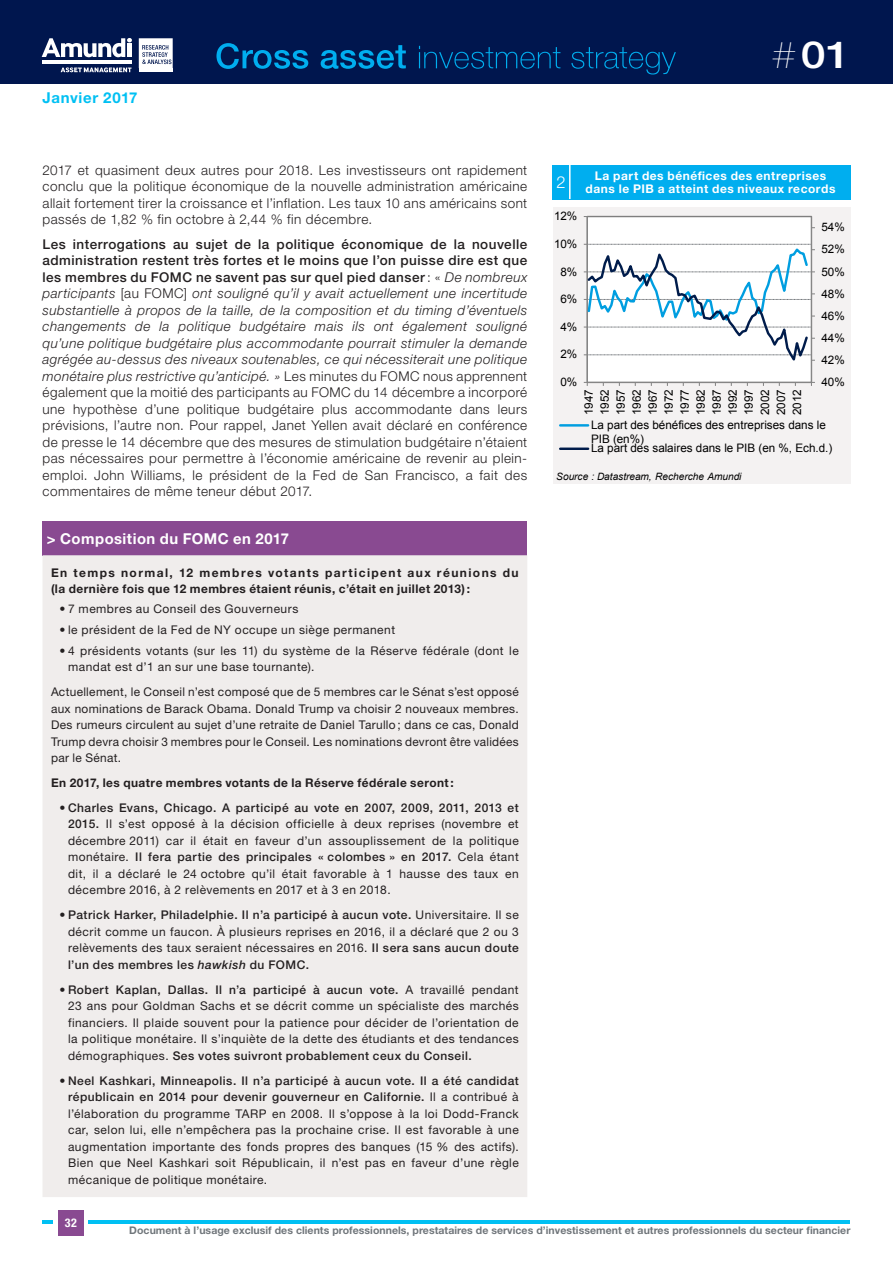
<style>
.page{position:relative;width:893px;height:1263px;background:#fff}
.page>*{position:absolute;margin:0;border:0;box-sizing:border-box;transform-origin:0 0}
.t1{font:500 37.35px "Helvetica Neue LT Std";color:#fff;scale:1.2 1}
.t2{font:300 16.5px "Helvetica Neue LT Std";color:#fff}
.t3{font:700 15px "Helvetica Neue LT Std";letter-spacing:.03em;color:#fff}
.t4{font:700 15px "Helvetica Neue LT Std";letter-spacing:.045em;color:#00c0f3}
.t5{font:300 13.5px/16.5px "Helvetica Neue LT Std";letter-spacing:.035em;color:#231f20;text-align:justify}
.t6{font:12px/16.5px "Helvetica Neue LT Std";letter-spacing:.04em;color:#231f20;text-align:justify}
.t7{font:700 12px/15.8px "Helvetica Neue LT Std";letter-spacing:.04em;color:#231f20}
.t8{font:700 12px/13.5px "Helvetica Neue LT Std";letter-spacing:.045em;color:#fff;text-align:center}
.t9{font:700 condensed 12px "Helvetica Neue LT Std";color:#fff}
.t10{font:11.7px/16px "Arial";letter-spacing:-.005em;color:#000;text-align:justify}
.t11{font:700 11.7px/15.3px "Arial";color:#fff;text-align:center}
.t12{font:700 10.5px "Helvetica Neue LT Std";letter-spacing:.005em;color:#70767b}
.t13{font:italic 10.2px "Arial";letter-spacing:-.005em;color:#000}
.s1{font-weight:500}
.s2{font-style:italic}
.s3{font-weight:300}
.s4{font-weight:500;font-style:italic}
.s5{font-weight:200;font-size:37.8px}
</style>
<div class="page">
<hr style="left:43px;top:1220px;width:807px;height:4px;background:#00c0f3">
<div style="left:54px;top:1206px;width:34px;height:34px;background:#fff"></div>
<div style="left:58px;top:1210px;width:26px;height:25px;background:#894a91"></div>
<div style="left:0;top:0;width:893px;height:84px;background:#00164e"></div>
<svg style="left:216px;top:43px;width:460px;height:32px"></svg>
<hr style="left:42px;top:61px;width:90px;height:3px;background:#fff">
<svg style="left:42px;top:38px;width:90px;height:19px"></svg>
<div style="left:127px;top:43px;width:5px;height:14px;background:#fff"></div>
<svg style="left:61px;top:67px;width:71px;height:6px"></svg>
<hr style="left:139px;top:69px;width:34px;height:3px;background:#fff">
<svg style="left:139px;top:38px;width:34px;height:30px"></svg>
<div style="left:43px;top:521px;width:484px;height:34px;background:#894a91"></div>
<div style="left:43px;top:555px;width:484px;height:642px;background:#f0edec"></div>
<div style="left:553px;top:207px;width:297px;height:277px;background:#f4f2f2"></div>
<div style="left:587px;top:216px;width:224px;height:166px;background:#fff"></div>
<hr style="left:811px;top:216px;width:1px;height:166px;background:#868686">
<hr style="left:587px;top:216px;width:1px;height:166px;background:#868686">
<svg style="left:584px;top:216px;width:227px;height:1px"></svg>
<hr style="left:587px;top:382px;width:224px;height:1px;background:#868686">
<svg style="left:584px;top:244px;width:231px;height:122px"></svg>
<hr style="left:560px;top:424px;width:28px;height:3px;background:#009ee0">
<hr style="left:560px;top:447px;width:28px;height:3px;background:#001c4b">
<div style="left:553px;top:165px;width:17px;height:34px;background:#00aeef"></div>
<div style="left:570px;top:165px;width:280px;height:34px;background:#00aeef"></div>
<hr style="left:569px;top:165px;width:2px;height:34px;background:#fff">
<p class="t4" style="left:43px;top:89px;width:96px">Janvier 2017</p>
<p class="t5" style="left:43px;top:161px;width:486px">2017 et quasiment deux autres pour 2018. Les investisseurs ont rapidement conclu que la politique économique de la nouvelle administration américaine allait fortement tirer la croissance et l’inflation. Les taux 10 ans américains sont passés de 1,82 % fin octobre à 2,44 % fin décembre.</p>
<p class="t5" style="left:43px;top:235px;width:486px"><span class="s1">Les interrogations au sujet de la politique économique de la nouvelle administration restent très fortes et le moins que l’on puisse dire est que les membres du FOMC ne savent pas sur quel pied danser</span>: « <span class="s2">De nombreux participants</span> [au FOMC] <span class="s2">ont souligné qu’il y avait actuellement une incertitude substantielle à propos de la taille, de la composition et du timing d’éventuels changements de la politique budgétaire mais ils ont également souligné qu’une politique budgétaire plus accommodante pourrait stimuler la demande agrégée au-dessus des niveaux soutenables, ce qui nécessiterait une politique monétaire plus restrictive qu’anticipé. »</span> Les minutes du FOMC nous apprennent également que la moitié des participants au FOMC du 14 décembre a incorporé une hypothèse d’une politique budgétaire plus accommodante dans leurs prévisions, l’autre non. Pour rappel, Janet Yellen avait déclaré en conférence de presse le 14 décembre que des mesures de stimulation budgétaire n’étaient pas nécessaires pour permettre à l’économie américaine de revenir au plein&shy;emploi. John Williams, le président de la Fed de San Francisco, a fait des commentaires de même teneur début 2017.</p>
<p class="t3" style="left:47px;top:529px;width:244px">&gt; Composition du FOMC en 2017</p>
<p class="t7" style="left:51px;top:564px;width:469px">En temps normal, 12 membres votants participent aux réunions du (la dernière fois que 12 membres étaient réunis, c’était en juillet 2013) :</p>
<p class="t6" style="left:60px;top:601px;width:240px"><span class="s3">•</span> 7 membres au Conseil des Gouverneurs</p>
<p class="t6" style="left:60px;top:621px;width:337px"><span class="s3">•</span> le président de la Fed de NY occupe un siège permanent</p>
<p class="t6" style="left:68px;top:642px;width:452px;text-indent:-9px"><span class="s3">•</span> 4 présidents votants (sur les 11) du système de la Réserve fédérale (dont le mandat est d’1 an sur une base tournante).</p>
<p class="t6" style="left:51px;top:684px;width:469px">Actuellement, le Conseil n’est composé que de 5 membres car le Sénat s’est opposé aux nominations de Barack Obama. Donald Trump va choisir 2 nouveaux membres.<br>Des rumeurs circulent au sujet d’une retraite de Daniel Tarullo ; dans ce cas, Donald Trump devra choisir 3 membres pour le Conseil. Les nominations devront être validées par le Sénat.</p>
<p class="t7" style="left:51px;top:774px;width:404px">En 2017, les quatre membres votants de la Réserve fédérale seront:</p>
<p class="t6" style="left:68px;top:799px;width:452px;text-indent:-9px"><span class="s3">•</span> <span class="s1">Charles Evans, Chicago. A participé au vote en 2007, 2009, 2011, 2013 et 2015.</span> Il s’est opposé à la décision officielle à deux reprises (novembre et décembre 2011) car il était en faveur d’un assouplissement de la politique monétaire. <span class="s1">Il fera partie des principales « colombes » en 2017.</span> Cela étant dit, il a déclaré le 24 octobre qu’il était favorable à 1 hausse des taux en décembre 2016, à 2 relèvements en 2017 et à 3 en 2018.</p>
<p class="t6" style="left:68px;top:906px;width:452px;text-indent:-9px"><span class="s3">•</span> <span class="s1">Patrick Harker, Philadelphie. Il n’a participé à aucun vote.</span> Universitaire. Il se décrit comme un faucon. À plusieurs reprises en 2016, il a déclaré que 2 ou 3 relèvements des taux seraient nécessaires en 2016. <span class="s1">Il sera sans aucun doute l’un des membres les</span> <span class="s4">hawkish</span> <span class="s1">du FOMC.</span></p>
<p class="t6" style="left:68px;top:981px;width:452px;text-indent:-9px"><span class="s3">•</span> <span class="s1">Robert Kaplan, Dallas. Il n’a participé à aucun vote.</span> A travaillé pendant 23 ans pour Goldman Sachs et se décrit comme un spécialiste des marchés financiers. Il plaide souvent pour la patience pour décider de l’orientation de la politique monétaire. Il s’inquiète de la dette des étudiants et des tendances démographiques. <span class="s1">Ses votes suivront probablement ceux du Conseil.</span></p>
<p class="t6" style="left:68px;top:1072px;width:452px;text-indent:-9px"><span class="s3">•</span> <span class="s1">Neel Kashkari, Minneapolis. Il n’a participé à aucun vote. Il a été candidat républicain en 2014 pour devenir gouverneur en Californie.</span> Il a contribué à l’élaboration du programme TARP en 2008. Il s’oppose à la loi Dodd-Franck car, selon lui, elle n’empêchera pas la prochaine crise. Il est favorable à une augmentation importante des fonds propres des banques (15 % des actifs).<br>Bien que Neel Kashkari soit Républicain, il n’est pas en faveur d’une règle mécanique de politique monétaire.</p>
<h1 class="t1" style="left:771px;top:33px;width:67px"><span class="s5">#</span>01</h1>
<p class="t11" style="left:561px;top:166px;width:287px">La part des bénéfices des entreprises dans le PIB a atteint des niveaux records</p>
<h2 class="t2" style="left:556px;top:172px;width:11px">2</h2>
<p class="t8" style="left:586px;top:168px;width:251px">La part des bénéfices des entreprises dans le PIB a atteint des niveaux records</p>
<p class="t10" style="left:554px;top:208px;width:25px">12%</p>
<p class="t10" style="left:554px;top:236px;width:25px">10%</p>
<p class="t10" style="left:560px;top:264px;width:18px">8%</p>
<p class="t10" style="left:560px;top:291px;width:18px">6%</p>
<p class="t10" style="left:560px;top:319px;width:18px">4%</p>
<p class="t10" style="left:560px;top:346px;width:18px">2%</p>
<p class="t10" style="left:560px;top:374px;width:18px">0%</p>
<p class="t10" style="left:581px;top:415px;width:27px;rotate:-90deg">1947<br>1952<br>1957<br>1962<br>1967<br>1972<br>1977<br>1982<br>1987<br>1992<br>1997<br>2002<br>2007<br>2012</p>
<p class="t10" style="left:821px;top:219px;width:25px">54%</p>
<p class="t10" style="left:821px;top:241px;width:25px">52%</p>
<p class="t10" style="left:821px;top:264px;width:25px">50%</p>
<p class="t10" style="left:821px;top:286px;width:25px">48%</p>
<p class="t10" style="left:821px;top:308px;width:25px">46%</p>
<p class="t10" style="left:821px;top:330px;width:25px">44%</p>
<p class="t10" style="left:821px;top:352px;width:25px">42%</p>
<p class="t10" style="left:821px;top:374px;width:25px">40%</p>
<p class="t10" style="left:591px;top:418px;width:236px;line-height:13.5px">La part des bénéfices des entreprises dans le<br>PIB (en%)</p>
<p class="t10" style="left:591px;top:440px;width:243px">La part des salaires dans le PIB (en %, Ech.d.)</p>
<p class="t13" style="left:556px;top:469px;width:187px">Source : Datastream, Recherche Amundi</p>
<p class="t9" style="left:65px;top:1215px;width:13px">32</p>
<p class="t12" style="left:129px;top:1224px;width:723px">Document à l’usage exclusif des clients professionnels, prestataires de services d’investissement et autres professionnels du secteur financier</p>
</div>
